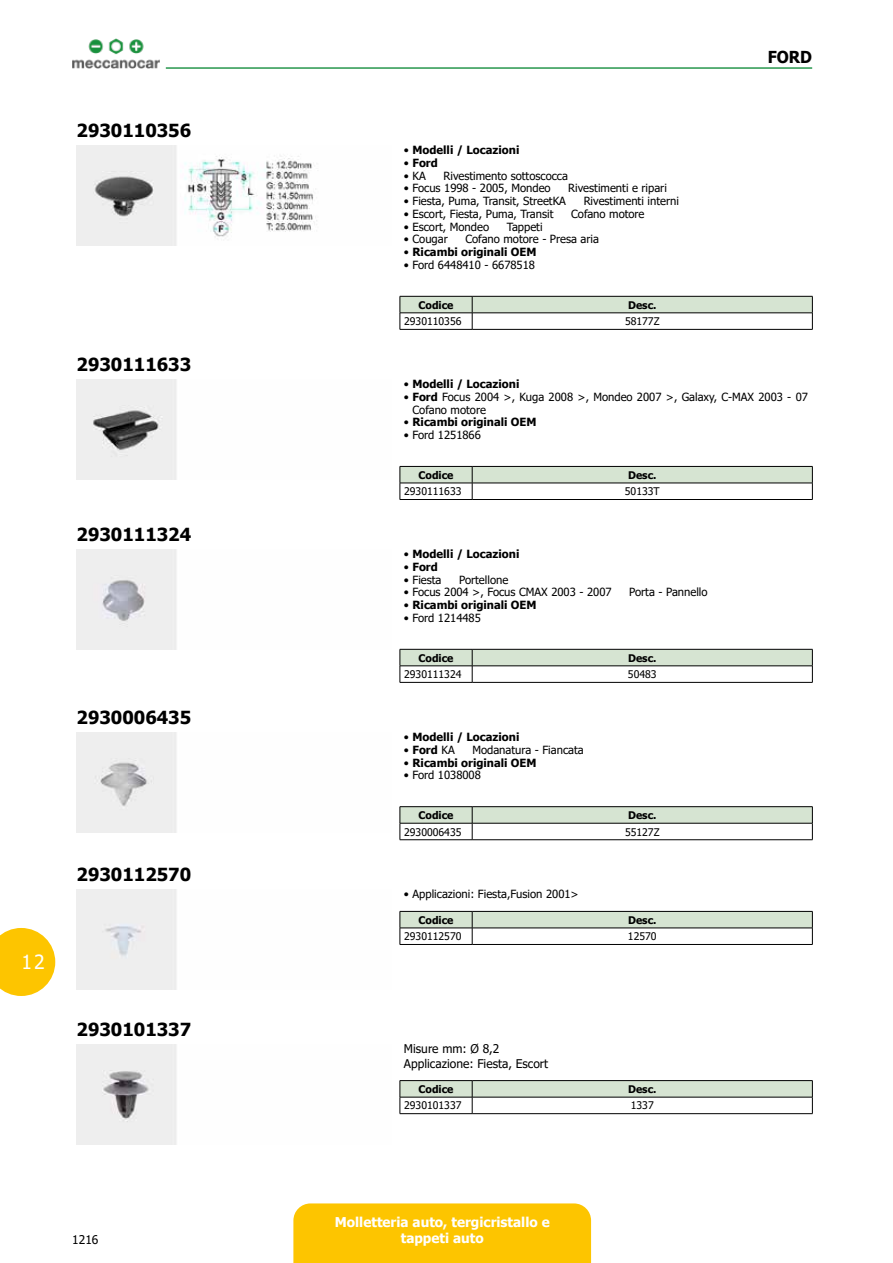
<style>
.page{position:relative;width:893px;height:1263px;background:#fff}
.page>*{position:absolute;margin:0;border:0;box-sizing:border-box;transform-origin:0 0}
.t1{font:19.5px "Tahoma";color:#fff}
.t2{font:700 18px "Tahoma";color:#000}
.t3{font:700 16.5px "Tahoma";color:#000;scale:.95 1}
.t4{font:700 13.5px/16.2px "Tahoma";color:#fff;text-align:center}
.t5{font:12px/14.4px "Tahoma";color:#000}
.t6{font:11.25px/12.8px "Tahoma";color:#000}
.t7{font:700 11.25px "Tahoma";color:#000}
.t8{font:10.5px "Tahoma";color:#000}
.t9{font:700 10.5px "Tahoma";color:#000}
.s1{font-weight:400}
.s2{font-weight:700}
</style>
<div class="page">
<div style="left:293px;top:1203px;width:298px;height:60px;background:#fdc500"></div>
<svg style="left:0;top:928px;width:55px;height:68px"></svg>
<img style="left:72px;top:38px;width:87px;height:31px">
<hr style="left:166px;top:67px;width:646px;height:2px;background:#28974e">
<img style="left:77px;top:146px;width:240px;height:100px">
<svg style="left:400px;top:296px;width:413px;height:33px"></svg>
<hr style="left:400px;top:329px;width:72px;height:1px;background:#000">
<hr style="left:472px;top:329px;width:341px;height:1px;background:#000">
<img style="left:77px;top:379px;width:100px;height:100px">
<svg style="left:400px;top:466px;width:413px;height:33px"></svg>
<hr style="left:400px;top:499px;width:72px;height:1px;background:#000">
<hr style="left:472px;top:499px;width:341px;height:1px;background:#000">
<img style="left:77px;top:550px;width:100px;height:100px">
<svg style="left:400px;top:649px;width:413px;height:33px"></svg>
<hr style="left:400px;top:682px;width:72px;height:1px;background:#000">
<hr style="left:472px;top:682px;width:341px;height:1px;background:#000">
<img style="left:77px;top:732px;width:100px;height:100px">
<hr style="left:400px;top:806px;width:72px;height:1px;background:#000">
<hr style="left:472px;top:806px;width:341px;height:1px;background:#000">
<svg style="left:400px;top:807px;width:413px;height:32px"></svg>
<hr style="left:400px;top:839px;width:72px;height:1px;background:#000">
<hr style="left:472px;top:839px;width:341px;height:1px;background:#000">
<div style="left:77px;top:890px;width:100px;height:100px;background:#eee"></div>
<svg style="left:400px;top:911px;width:413px;height:33px"></svg>
<hr style="left:400px;top:944px;width:72px;height:1px;background:#000">
<hr style="left:472px;top:944px;width:341px;height:1px;background:#000">
<img style="left:77px;top:1044px;width:100px;height:100px">
<svg style="left:400px;top:1080px;width:413px;height:33px"></svg>
<hr style="left:400px;top:1113px;width:72px;height:1px;background:#000">
<hr style="left:472px;top:1113px;width:341px;height:1px;background:#000">
<h2 class="t2" style="left:77px;top:118px;width:116px">2930110356</h2>
<h2 class="t2" style="left:77px;top:352px;width:116px">2930111633</h2>
<h2 class="t2" style="left:77px;top:522px;width:116px">2930111324</h2>
<h2 class="t2" style="left:77px;top:705px;width:116px">2930006435</h2>
<h1 class="t1" style="left:21px;top:949px;width:25px">12</h1>
<h2 class="t2" style="left:77px;top:862px;width:116px">2930112570</h2>
<h2 class="t2" style="left:77px;top:1016px;width:116px">2930101337</h2>
<p class="t5" style="left:72px;top:1233px;width:28px">1216</p>
<p class="t7" style="left:404px;top:142px;width:117px"><span class="s1">•</span> Modelli / Locazioni</p>
<p class="t7" style="left:404px;top:155px;width:35px"><span class="s1">•</span> Ford</p>
<p class="t6" style="left:404px;top:170px;width:23px">• KA</p>
<p class="t6" style="left:443px;top:170px;width:126px">Rivestimento sottoscocca</p>
<p class="t6" style="left:404px;top:183px;width:148px">• Focus 1998 - 2005, Mondeo</p>
<p class="t6" style="left:568px;top:183px;width:100px">Rivestimenti e ripari</p>
<p class="t6" style="left:404px;top:195px;width:164px">• Fiesta, Puma, Transit, StreetKA</p>
<p class="t6" style="left:584px;top:195px;width:97px">Rivestimenti interni</p>
<p class="t6" style="left:404px;top:208px;width:151px">• Escort, Fiesta, Puma, Transit</p>
<p class="t6" style="left:571px;top:208px;width:75px">Cofano motore</p>
<p class="t6" style="left:404px;top:221px;width:87px">• Escort, Mondeo</p>
<p class="t6" style="left:507px;top:221px;width:37px">Tappeti</p>
<p class="t6" style="left:404px;top:234px;width:45px">• Cougar</p>
<p class="t6" style="left:465px;top:234px;width:135px">Cofano motore - Presa aria</p>
<p class="t7" style="left:404px;top:244px;width:134px"><span class="s1">•</span> Ricambi originali OEM</p>
<p class="t6" style="left:404px;top:259px;width:133px">• Ford 6448410 - 6678518</p>
<p class="t9" style="left:418px;top:297px;width:37px">Codice</p>
<p class="t9" style="left:628px;top:297px;width:30px">Desc.</p>
<p class="t8" style="left:404px;top:314px;width:59px">2930110356</p>
<p class="t8" style="left:625px;top:314px;width:36px">58177Z</p>
<h3 class="t3" style="left:768px;top:45px;width:48px">Ford</h3>
<p class="t7" style="left:404px;top:376px;width:117px"><span class="s1">•</span> Modelli / Locazioni</p>
<p class="t6" style="left:412px;top:391px;width:397px;text-indent:-9px">• <span class="s2">Ford</span> Focus 2004 &gt;, Kuga 2008 &gt;, Mondeo 2007 &gt;, Galaxy, C-MAX 2003 - 07<br>Cofano motore</p>
<p class="t7" style="left:404px;top:414px;width:134px"><span class="s1">•</span> Ricambi originali OEM</p>
<p class="t6" style="left:404px;top:429px;width:78px">• Ford 1251866</p>
<p class="t9" style="left:418px;top:467px;width:37px">Codice</p>
<p class="t9" style="left:628px;top:467px;width:30px">Desc.</p>
<p class="t8" style="left:404px;top:484px;width:59px">2930111633</p>
<p class="t8" style="left:625px;top:484px;width:36px">50133T</p>
<p class="t7" style="left:404px;top:546px;width:117px"><span class="s1">•</span> Modelli / Locazioni</p>
<p class="t7" style="left:404px;top:559px;width:35px"><span class="s1">•</span> Ford</p>
<p class="t6" style="left:404px;top:574px;width:39px">• Fiesta</p>
<p class="t6" style="left:459px;top:574px;width:51px">Portellone</p>
<p class="t6" style="left:404px;top:587px;width:209px">• Focus 2004 &gt;, Focus CMAX 2003 - 2007</p>
<p class="t6" style="left:629px;top:587px;width:80px">Porta - Pannello</p>
<p class="t7" style="left:404px;top:597px;width:134px"><span class="s1">•</span> Ricambi originali OEM</p>
<p class="t6" style="left:404px;top:612px;width:78px">• Ford 1214485</p>
<p class="t9" style="left:418px;top:650px;width:37px">Codice</p>
<p class="t9" style="left:628px;top:650px;width:30px">Desc.</p>
<p class="t8" style="left:404px;top:667px;width:59px">2930111324</p>
<p class="t8" style="left:628px;top:667px;width:30px">50483</p>
<p class="t7" style="left:404px;top:729px;width:117px"><span class="s1">•</span> Modelli / Locazioni</p>
<p class="t7" style="left:404px;top:742px;width:52px"><span class="s1">•</span> Ford <span class="s1">KA</span></p>
<p class="t6" style="left:472px;top:744px;width:113px">Modanatura - Fiancata</p>
<p class="t7" style="left:404px;top:755px;width:134px"><span class="s1">•</span> Ricambi originali OEM</p>
<p class="t6" style="left:404px;top:769px;width:78px">• Ford 1038008</p>
<p class="t9" style="left:418px;top:808px;width:37px">Codice</p>
<p class="t9" style="left:628px;top:808px;width:30px">Desc.</p>
<p class="t8" style="left:404px;top:825px;width:59px">2930006435</p>
<p class="t8" style="left:625px;top:825px;width:36px">55127Z</p>
<p class="t6" style="left:404px;top:889px;width:176px">• Applicazioni: Fiesta,Fusion 2001&gt;</p>
<p class="t9" style="left:418px;top:912px;width:37px">Codice</p>
<p class="t9" style="left:628px;top:912px;width:30px">Desc.</p>
<p class="t8" style="left:404px;top:929px;width:59px">2930112570</p>
<p class="t8" style="left:628px;top:929px;width:30px">12570</p>
<p class="t5" style="left:404px;top:1042px;width:146px">Misure mm: Ø 8,2<br>Applicazione: Fiesta, Escort</p>
<p class="t9" style="left:418px;top:1082px;width:37px">Codice</p>
<p class="t9" style="left:628px;top:1082px;width:30px">Desc.</p>
<p class="t8" style="left:404px;top:1098px;width:59px">2930101337</p>
<p class="t8" style="left:631px;top:1098px;width:24px">1337</p>
<p class="t4" style="left:335px;top:1214px;width:216px">Molletteria auto, tergicristallo e tappeti auto</p>
</div>
